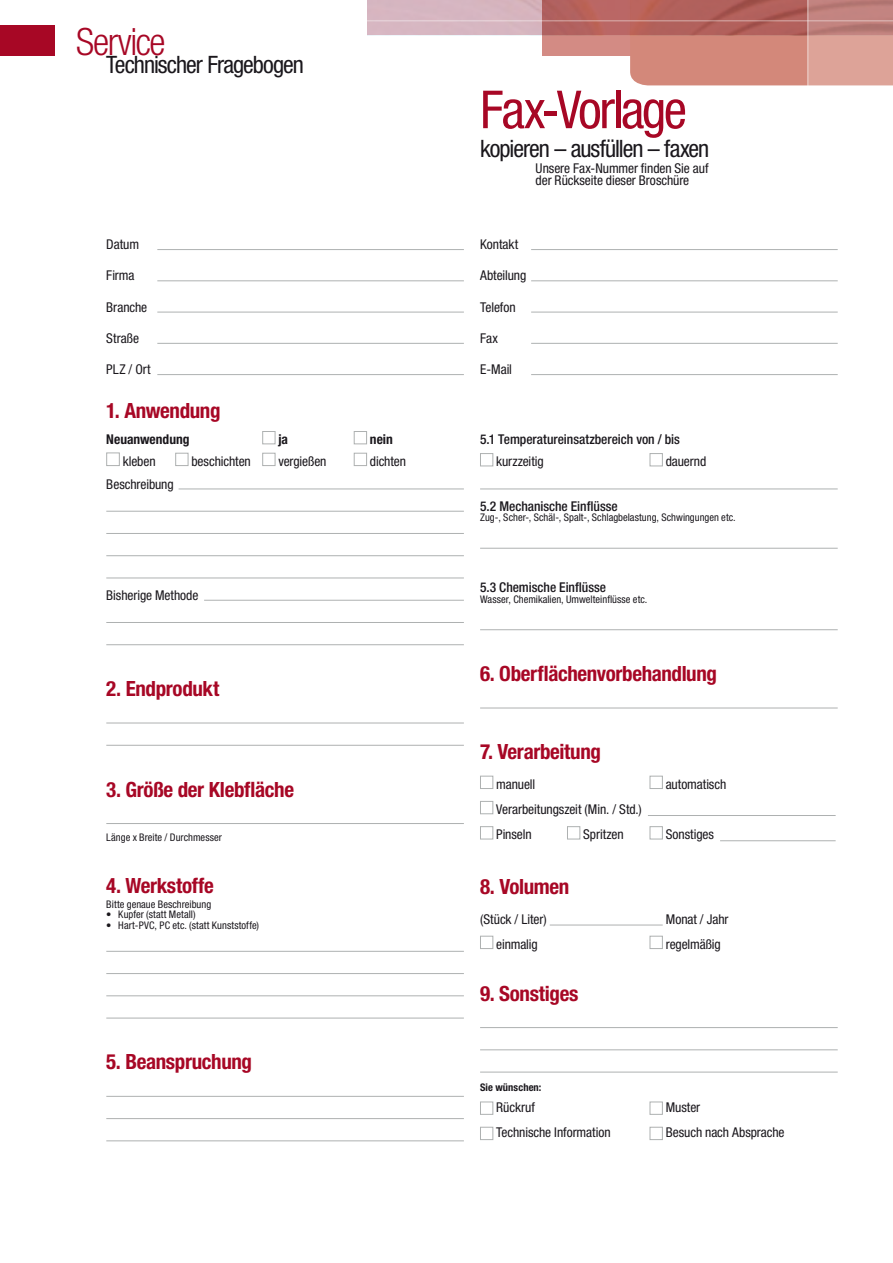
<style>
.page{position:relative;width:893px;height:1263px;background:#fff}
.page>*{position:absolute;margin:0;border:0;box-sizing:border-box;transform-origin:0 0}
.t1{font:condensed 52.5px "Helvetica Neue LT Pro";letter-spacing:-.045em;color:#a70725}
.t2{font:300 condensed 37.65px "Helvetica Neue LT Pro";letter-spacing:-.04em;color:#a70725}
.t3{font:condensed 24px "Helvetica Neue LT Pro";letter-spacing:-.04em;color:#1a171c}
.t4{font:700 condensed 21px "Helvetica Neue LT Pro";letter-spacing:-.015em;color:#a70725}
.t5{font:condensed 13.5px/25.2px "Helvetica Neue LT Pro";letter-spacing:-.005em;color:#1a171c}
.t6{font:500 condensed 13.5px "Helvetica Neue LT Pro";color:#1a171c}
.t7{font:700 condensed 13.5px "Helvetica Neue LT Pro";color:#1a171c}
.t8{font:condensed 10.5px "Helvetica Neue LT Pro";letter-spacing:.005em;color:#1a171c}
.t9{font:700 condensed 10.5px "Helvetica Neue LT Pro";letter-spacing:.01em;color:#1a171c}
</style>
<div class="page">
<hr style="left:179px;top:489px;width:285px;height:1px;background:#aeb1b1">
<hr style="left:106px;top:511px;width:358px;height:1px;background:#aeb1b1">
<hr style="left:106px;top:533px;width:358px;height:1px;background:#aeb1b1">
<hr style="left:106px;top:555px;width:358px;height:1px;background:#aeb1b1">
<hr style="left:106px;top:578px;width:358px;height:1px;background:#aeb1b1">
<hr style="left:204px;top:600px;width:260px;height:1px;background:#aeb1b1">
<hr style="left:106px;top:622px;width:358px;height:1px;background:#aeb1b1">
<hr style="left:106px;top:644px;width:358px;height:1px;background:#aeb1b1">
<hr style="left:106px;top:723px;width:358px;height:1px;background:#aeb1b1">
<hr style="left:106px;top:745px;width:358px;height:1px;background:#aeb1b1">
<hr style="left:106px;top:823px;width:358px;height:1px;background:#aeb1b1">
<hr style="left:106px;top:951px;width:358px;height:1px;background:#aeb1b1">
<hr style="left:106px;top:973px;width:358px;height:1px;background:#aeb1b1">
<hr style="left:106px;top:995px;width:358px;height:1px;background:#aeb1b1">
<hr style="left:106px;top:1018px;width:358px;height:1px;background:#aeb1b1">
<hr style="left:106px;top:1096px;width:358px;height:1px;background:#aeb1b1">
<hr style="left:106px;top:1118px;width:358px;height:1px;background:#aeb1b1">
<hr style="left:106px;top:1140px;width:358px;height:1px;background:#aeb1b1">
<div style="left:262px;top:431px;width:13px;height:13px;background:#fff;border:1px solid #aeb1b1"></div>
<div style="left:354px;top:431px;width:13px;height:13px;background:#fff;border:1px solid #aeb1b1"></div>
<div style="left:106px;top:452px;width:14px;height:14px;background:#fff;border:1px solid #aeb1b1"></div>
<div style="left:175px;top:453px;width:13px;height:13px;background:#fff;border:1px solid #aeb1b1"></div>
<div style="left:262px;top:453px;width:13px;height:13px;background:#fff;border:1px solid #aeb1b1"></div>
<div style="left:354px;top:453px;width:13px;height:13px;background:#fff;border:1px solid #aeb1b1"></div>
<hr style="left:480px;top:489px;width:358px;height:1px;background:#aeb1b1">
<hr style="left:480px;top:548px;width:358px;height:1px;background:#aeb1b1">
<hr style="left:480px;top:629px;width:358px;height:1px;background:#aeb1b1">
<hr style="left:480px;top:708px;width:358px;height:1px;background:#aeb1b1">
<hr style="left:648px;top:815px;width:188px;height:1px;background:#aeb1b1">
<hr style="left:720px;top:840px;width:116px;height:1px;background:#aeb1b1">
<hr style="left:550px;top:925px;width:113px;height:1px;background:#aeb1b1">
<hr style="left:480px;top:1027px;width:358px;height:1px;background:#aeb1b1">
<hr style="left:480px;top:1049px;width:358px;height:1px;background:#aeb1b1">
<hr style="left:480px;top:1072px;width:358px;height:1px;background:#aeb1b1">
<div style="left:480px;top:453px;width:13px;height:13px;background:#fff;border:1px solid #aeb1b1"></div>
<div style="left:650px;top:453px;width:13px;height:13px;background:#fff;border:1px solid #aeb1b1"></div>
<div style="left:480px;top:776px;width:13px;height:13px;background:#fff;border:1px solid #aeb1b1"></div>
<div style="left:650px;top:776px;width:13px;height:13px;background:#fff;border:1px solid #aeb1b1"></div>
<div style="left:480px;top:801px;width:13px;height:13px;background:#fff;border:1px solid #aeb1b1"></div>
<div style="left:480px;top:826px;width:13px;height:13px;background:#fff;border:1px solid #aeb1b1"></div>
<div style="left:567px;top:826px;width:13px;height:13px;background:#fff;border:1px solid #aeb1b1"></div>
<div style="left:650px;top:826px;width:13px;height:13px;background:#fff;border:1px solid #aeb1b1"></div>
<div style="left:480px;top:936px;width:13px;height:13px;background:#fff;border:1px solid #aeb1b1"></div>
<div style="left:650px;top:936px;width:13px;height:13px;background:#fff;border:1px solid #aeb1b1"></div>
<div style="left:480px;top:1101px;width:13px;height:14px;background:#fff;border:1px solid #aeb1b1"></div>
<div style="left:650px;top:1101px;width:13px;height:14px;background:#fff;border:1px solid #aeb1b1"></div>
<div style="left:480px;top:1127px;width:13px;height:13px;background:#fff;border:1px solid #aeb1b1"></div>
<div style="left:650px;top:1127px;width:13px;height:13px;background:#fff;border:1px solid #aeb1b1"></div>
<hr style="left:157px;top:249px;width:307px;height:1px;background:#aeb1b1">
<hr style="left:157px;top:280px;width:307px;height:1px;background:#aeb1b1">
<hr style="left:157px;top:312px;width:307px;height:1px;background:#aeb1b1">
<hr style="left:157px;top:343px;width:307px;height:1px;background:#aeb1b1">
<hr style="left:157px;top:374px;width:307px;height:1px;background:#aeb1b1">
<hr style="left:531px;top:249px;width:307px;height:1px;background:#aeb1b1">
<hr style="left:531px;top:280px;width:307px;height:1px;background:#aeb1b1">
<hr style="left:531px;top:312px;width:307px;height:1px;background:#aeb1b1">
<hr style="left:531px;top:343px;width:307px;height:1px;background:#aeb1b1">
<hr style="left:531px;top:374px;width:307px;height:1px;background:#aeb1b1">
<div style="left:542px;top:0;width:351px;height:55px;background:#d38b84"></div>
<div style="left:630px;top:35px;width:178px;height:50px;background:#d3887a"></div>
<img style="left:367px;top:0;width:441px;height:35px">
<svg style="left:809px;top:0;width:84px;height:86px;background:#d0958d"></svg>
<div style="left:0;top:25px;width:55px;height:30px;background:#a70725"></div>
<hr style="left:808px;top:0;width:1px;height:103px;background:#fff">
<hr style="left:319px;top:20px;width:574px;height:1px;background:#fff">
<h2 class="t2" style="left:76px;top:20px;width:91px">Service</h2>
<h3 class="t3" style="left:106px;top:51px;width:199px">Technischer Fragebogen</h3>
<p class="t5" style="left:106px;top:232px;width:34px">Datum</p>
<p class="t5" style="left:106px;top:263px;width:30px">Firma</p>
<p class="t5" style="left:106px;top:294px;width:42px">Branche</p>
<p class="t5" style="left:106px;top:325px;width:34px">Straße</p>
<p class="t5" style="left:106px;top:357px;width:46px">PLZ / Ort</p>
<h3 class="t4" style="left:106px;top:397px;width:116px">1. Anwendung</h3>
<p class="t7" style="left:106px;top:431px;width:85px">Neuanwendung</p>
<p class="t7" style="left:278px;top:431px;width:11px">ja</p>
<p class="t7" style="left:370px;top:431px;width:24px">nein</p>
<p class="t5" style="left:123px;top:449px;width:34px">kleben</p>
<p class="t5" style="left:191px;top:449px;width:61px">beschichten</p>
<p class="t5" style="left:278px;top:449px;width:50px">vergießen</p>
<p class="t5" style="left:370px;top:449px;width:38px">dichten</p>
<p class="t5" style="left:106px;top:471px;width:69px">Beschreibung</p>
<p class="t5" style="left:106px;top:582px;width:94px">Bisherige Methode</p>
<h3 class="t4" style="left:106px;top:676px;width:114px">2. Endprodukt</h3>
<h3 class="t4" style="left:106px;top:776px;width:189px">3. Größe der Klebfläche</h3>
<p class="t8" style="left:106px;top:831px;width:117px">Länge x Breite / Durchmesser</p>
<h3 class="t4" style="left:106px;top:873px;width:109px">4. Werkstoffe</h3>
<p class="t8" style="left:106px;top:898px;width:106px">Bitte genaue Beschreibung</p>
<p class="t8" style="left:106px;top:908px;width:91px">• Kupfer (statt Metall)</p>
<p class="t8" style="left:106px;top:919px;width:154px">• Hart-PVC, PC etc. (statt Kunststoffe)</p>
<h3 class="t4" style="left:106px;top:1049px;width:147px">5. Beanspruchung</h3>
<h1 class="t1" style="left:480px;top:79px;width:208px">Fax-Vorlage</h1>
<h3 class="t3" style="left:480px;top:134px;width:231px">kopieren – ausfüllen – faxen</h3>
<p class="t5" style="left:536px;top:162px;width:174px;line-height:12px">Unsere Fax-Nummer finden Sie auf der Rückseite dieser Broschüre</p>
<p class="t5" style="left:480px;top:232px;width:40px">Kontakt</p>
<p class="t5" style="left:480px;top:263px;width:48px">Abteilung</p>
<p class="t5" style="left:480px;top:294px;width:37px">Telefon</p>
<p class="t5" style="left:480px;top:325px;width:19px">Fax</p>
<p class="t5" style="left:480px;top:357px;width:33px">E-Mail</p>
<p class="t6" style="left:480px;top:431px;width:201px">5.1 Temperatureinsatzbereich von / bis</p>
<p class="t5" style="left:496px;top:449px;width:49px">kurzzeitig</p>
<p class="t5" style="left:666px;top:449px;width:42px">dauernd</p>
<p class="t6" style="left:480px;top:498px;width:139px">5.2 Mechanische Einflüsse</p>
<p class="t8" style="left:480px;top:511px;width:257px">Zug-, Scher-, Schäl-, Spalt-, Schlagbelastung, Schwingungen etc.</p>
<p class="t6" style="left:480px;top:579px;width:128px">5.3 Chemische Einflüsse</p>
<p class="t8" style="left:480px;top:593px;width:169px">Wasser, Chemikalien, Umwelteinflüsse etc.</p>
<h3 class="t4" style="left:480px;top:661px;width:238px">6. Oberflächenvorbehandlung</h3>
<h3 class="t4" style="left:480px;top:739px;width:122px">7. Verarbeitung</h3>
<p class="t5" style="left:496px;top:771px;width:41px">manuell</p>
<p class="t5" style="left:666px;top:771px;width:62px">automatisch</p>
<p class="t5" style="left:496px;top:797px;width:147px">Verarbeitungszeit (Min. / Std.)<br>Pinseln</p>
<p class="t5" style="left:583px;top:822px;width:42px">Spritzen</p>
<p class="t5" style="left:666px;top:822px;width:50px">Sonstiges</p>
<h3 class="t4" style="left:480px;top:874px;width:91px">8. Volumen</h3>
<p class="t5" style="left:480px;top:906px;width:68px">(Stück / Liter)</p>
<p class="t5" style="left:666px;top:906px;width:64px">Monat / Jahr</p>
<p class="t5" style="left:496px;top:931px;width:43px">einmalig</p>
<p class="t5" style="left:666px;top:931px;width:57px">regelmäßig</p>
<h3 class="t4" style="left:480px;top:980px;width:100px">9. Sonstiges</h3>
<p class="t9" style="left:480px;top:1080px;width:63px">Sie wünschen:</p>
<p class="t5" style="left:496px;top:1094px;width:40px">Rückruf</p>
<p class="t5" style="left:666px;top:1094px;width:36px">Muster</p>
<p class="t5" style="left:496px;top:1119px;width:116px">Technische Information</p>
<p class="t5" style="left:666px;top:1119px;width:120px">Besuch nach Absprache</p>
</div>
